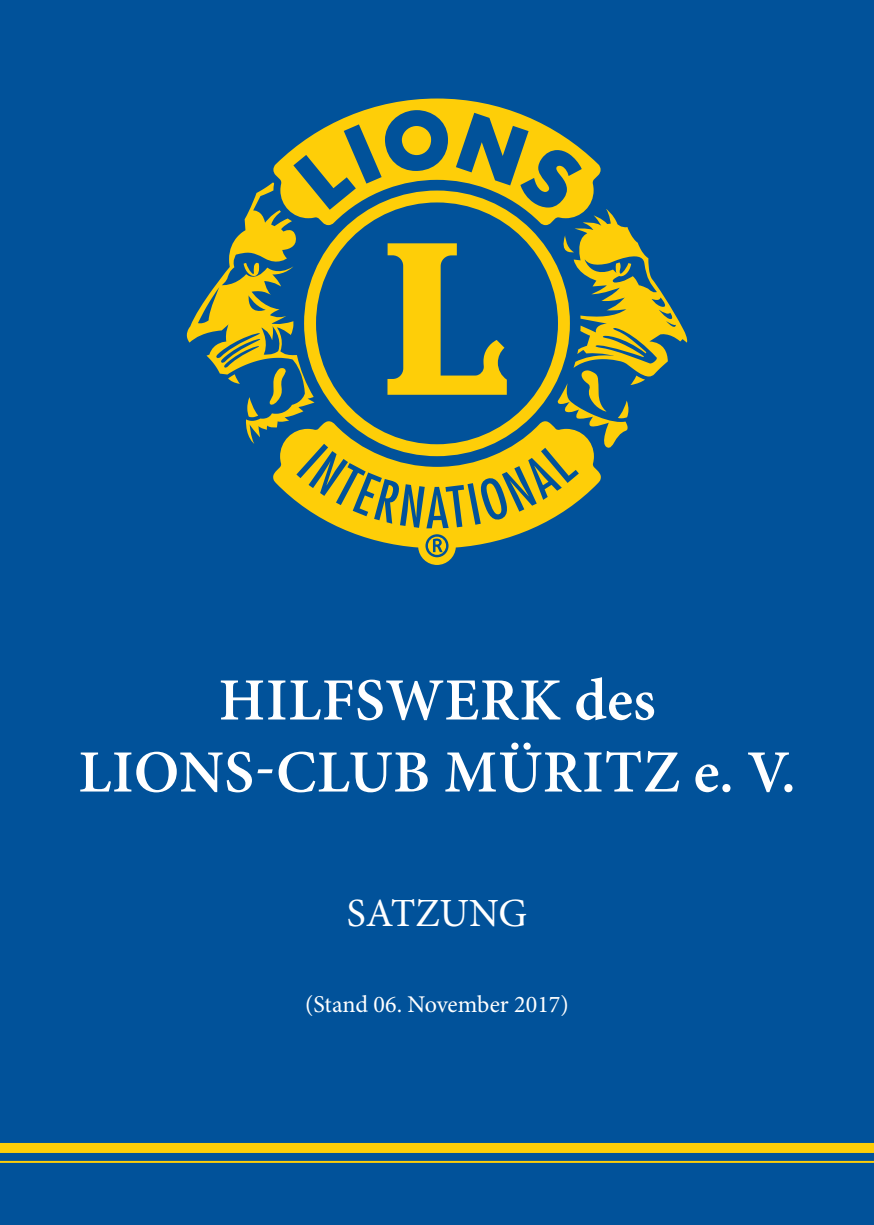
<style>
.page{position:relative;width:874px;height:1225px;background:#fff}
.page>*{position:absolute;margin:0;border:0;box-sizing:border-box;transform-origin:0 0}
.t1{font:600 60px/72px "Minion Pro";letter-spacing:.01em;color:#fff;text-align:center}
.t2{font:40px "Minion Pro";color:#fff}
.t3{font:24px "Minion Pro";color:#fff}
</style>
<div class="page">
<div style="left:0;top:0;width:873px;height:1225px;background:#01529a"></div>
<svg style="left:186px;top:98px;width:502px;height:467px"></svg>
<hr style="left:0;top:1160px;width:873px;height:2px;background:#fece08">
<div style="left:0;top:1143px;width:873px;height:10px;background:#fece08"></div>
<p class="t1" style="left:78px;top:664px;width:718px">HILFSWERK DES<br>LIONS-CLUB MÜRITZ E. V.</p>
<p class="t2" style="left:346px;top:886px;width:182px">SATZUNG</p>
<p class="t3" style="left:305px;top:988px;width:265px">(Stand 06. November 2017)</p>
</div>
